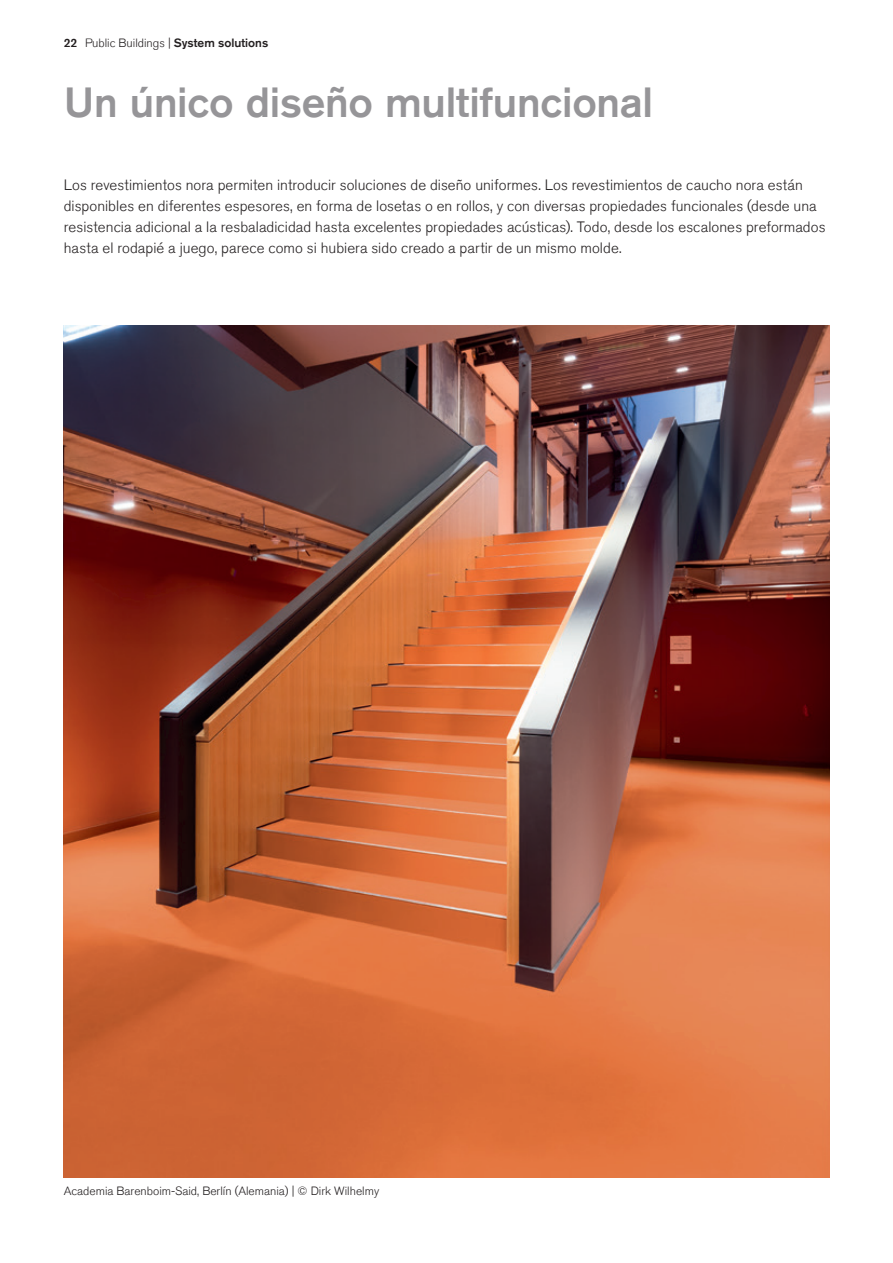
<style>
.page{position:relative;width:893px;height:1263px;background:#fff}
.page>*{position:absolute;margin:0;border:0;box-sizing:border-box;transform-origin:0 0}
.t1{font:500 42px "Akzidenz Grotesk Pro";letter-spacing:-.005em;color:#969598}
.t2{font:300 15px/21px "Akzidenz Grotesk Pro";letter-spacing:.005em;color:#231f20}
.t3{font:300 12px "Akzidenz Grotesk Pro";color:#231f20}
.t4{font:500 12px "Akzidenz Grotesk Pro";color:#231f20}
.s1{font-weight:300}
</style>
<div class="page">
<img style="left:64px;top:326px;width:765px;height:852px">
<p class="t4" style="left:64px;top:35px;width:206px">22 <span class="s1">Public Buildings |</span> System solutions</p>
<h1 class="t1" style="left:64px;top:75px;width:591px">Un único diseño multifuncional</h1>
<p class="t2" style="left:64px;top:174px;width:763px">Los revestimientos nora permiten introducir soluciones de diseño uniformes. Los revestimientos de caucho nora están disponibles en diferentes espesores, en forma de losetas o en rollos, y con diversas propiedades funcionales (desde una resistencia adicional a la resbaladicidad hasta excelentes propiedades acústicas). Todo, desde los escalones preformados hasta el rodapié a juego, parece como si hubiera sido creado a partir de un mismo molde.</p>
<p class="t3" style="left:64px;top:1183px;width:317px">Academia Barenboim-Said, Berlín (Alemania) | © Dirk Wilhelmy</p>
</div>
